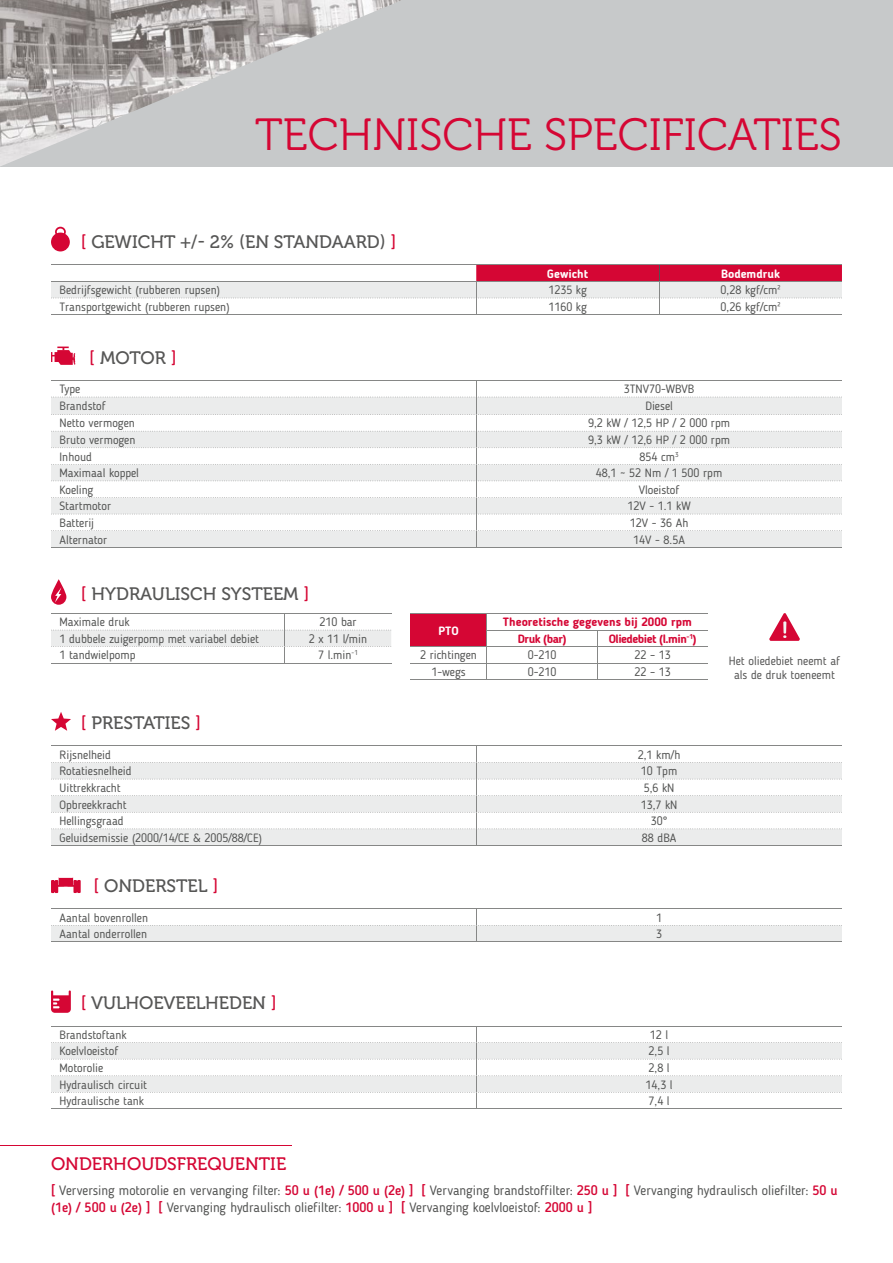
<style>
.page{position:relative;width:893px;height:1263px;background:#fff}
.page>*{position:absolute;margin:0;border:0;box-sizing:border-box;transform-origin:0 0}
.t1{font:45px "Museo 300";color:#d50634}
.t2{font:18px "Museo 500";color:#565655}
.t3{font:18px "Museo 500";color:#d50634}
.t4{font:13.5px/16.5px "Blogger Sans";color:#535453}
.t5{font:12px "Blogger Sans";color:#535453}
.t6{font:700 12px/16.6px "Blogger Sans";color:#d50634}
.t7{font:12px/14.4px "Blogger Sans";color:#565655;text-align:center}
.t8{font:700 12px "Blogger Sans";color:#fff}
.t9{font:700 12px "Blogger Sans";letter-spacing:-.04em;color:#d50634}
.s1{color:#d50634}
.s2{font-weight:500;color:#d50634}
</style>
<div class="page">
<div style="left:0;top:0;width:893px;height:167px;background:#c7c9ca"></div>
<img style="left:0;top:0;width:201px;height:125px">
<img style="left:201px;top:0;width:151px;height:83px">
<img style="left:352px;top:0;width:49px;height:21px">
<img style="left:0;top:125px;width:100px;height:41px">
<hr style="left:51px;top:264px;width:425px;height:1px;background:#868786">
<hr style="left:476px;top:264px;width:183px;height:1px;background:#868786">
<hr style="left:659px;top:264px;width:183px;height:1px;background:#868786">
<hr style="left:51px;top:314px;width:425px;height:1px;background:#868786">
<hr style="left:476px;top:314px;width:183px;height:1px;background:#868786">
<hr style="left:659px;top:314px;width:183px;height:1px;background:#868786">
<svg style="left:51px;top:265px;width:791px;height:49px"></svg>
<svg style="left:51px;top:227px;width:19px;height:24px"></svg>
<hr style="left:51px;top:380px;width:425px;height:1px;background:#868786">
<hr style="left:476px;top:380px;width:366px;height:1px;background:#868786">
<svg style="left:51px;top:381px;width:791px;height:166px"></svg>
<hr style="left:51px;top:547px;width:425px;height:1px;background:#868786">
<hr style="left:476px;top:547px;width:366px;height:1px;background:#868786">
<svg style="left:51px;top:347px;width:24px;height:18px"></svg>
<hr style="left:51px;top:908px;width:425px;height:1px;background:#868786">
<hr style="left:476px;top:908px;width:366px;height:1px;background:#868786">
<svg style="left:51px;top:909px;width:791px;height:32px"></svg>
<hr style="left:51px;top:941px;width:425px;height:1px;background:#868786">
<hr style="left:476px;top:941px;width:366px;height:1px;background:#868786">
<svg style="left:51px;top:877px;width:30px;height:16px"></svg>
<hr style="left:51px;top:745px;width:425px;height:1px;background:#868786">
<hr style="left:476px;top:745px;width:366px;height:1px;background:#868786">
<svg style="left:51px;top:746px;width:791px;height:99px"></svg>
<hr style="left:51px;top:845px;width:425px;height:1px;background:#868786">
<hr style="left:476px;top:845px;width:366px;height:1px;background:#868786">
<svg style="left:51px;top:712px;width:20px;height:19px"></svg>
<hr style="left:51px;top:613px;width:234px;height:1px;background:#868786">
<hr style="left:285px;top:613px;width:106px;height:1px;background:#868786">
<svg style="left:51px;top:614px;width:340px;height:49px"></svg>
<hr style="left:51px;top:663px;width:234px;height:1px;background:#868786">
<hr style="left:285px;top:663px;width:106px;height:1px;background:#868786">
<div style="left:410px;top:613px;width:77px;height:34px;background:#d50634"></div>
<hr style="left:410px;top:613px;width:77px;height:1px;background:#868786">
<hr style="left:487px;top:613px;width:110px;height:1px;background:#868786">
<hr style="left:597px;top:613px;width:111px;height:1px;background:#868786">
<hr style="left:486px;top:630px;width:111px;height:1px;background:#868786">
<hr style="left:597px;top:630px;width:111px;height:1px;background:#868786">
<hr style="left:410px;top:646px;width:77px;height:1px;background:#868786">
<hr style="left:487px;top:646px;width:110px;height:1px;background:#868786">
<hr style="left:597px;top:646px;width:111px;height:1px;background:#868786">
<hr style="left:410px;top:663px;width:77px;height:1px;background:#868786">
<hr style="left:487px;top:663px;width:110px;height:1px;background:#868786">
<svg style="left:486px;top:614px;width:1px;height:65px"></svg>
<hr style="left:597px;top:663px;width:111px;height:1px;background:#868786">
<svg style="left:597px;top:631px;width:1px;height:48px"></svg>
<hr style="left:410px;top:679px;width:77px;height:1px;background:#868786">
<hr style="left:487px;top:679px;width:110px;height:1px;background:#868786">
<hr style="left:597px;top:679px;width:111px;height:1px;background:#868786">
<svg style="left:769px;top:613px;width:31px;height:28px"></svg>
<svg style="left:51px;top:579px;width:15px;height:26px"></svg>
<svg style="left:51px;top:1026px;width:791px;height:83px"></svg>
<svg style="left:51px;top:990px;width:20px;height:23px"></svg>
<hr style="left:0;top:1145px;width:291px;height:1px;background:#d50634">
<h1 class="t1" style="left:255px;top:110px;width:588px">TECHNISCHE SPECIFICATIES</h1>
<h2 class="t2" style="left:81px;top:232px;width:317px"><span class="s1">[</span> GEWICHT +/- 2% (EN STANDAARD) <span class="s1">]</span></h2>
<p class="t8" style="left:547px;top:266px;width:42px">Gewicht</p>
<p class="t8" style="left:721px;top:266px;width:60px">Bodemdruk</p>
<p class="t5" style="left:60px;top:283px;width:162px">Bedrijfsgewicht (rubberen rupsen)</p>
<p class="t5" style="left:548px;top:283px;width:40px">1235 kg</p>
<p class="t5" style="left:721px;top:283px;width:61px">0,28 kgf/cm²</p>
<p class="t5" style="left:60px;top:300px;width:172px">Transportgewicht (rubberen rupsen)</p>
<p class="t5" style="left:548px;top:300px;width:40px">1160 kg</p>
<p class="t5" style="left:721px;top:300px;width:61px">0,26 kgf/cm²</p>
<h2 class="t2" style="left:89px;top:347px;width:89px"><span class="s1">[</span> MOTOR <span class="s1">]</span></h2>
<p class="t5" style="left:60px;top:382px;width:22px">Type</p>
<p class="t5" style="left:624px;top:382px;width:72px">3TNV70-WBVB</p>
<p class="t5" style="left:60px;top:399px;width:48px">Brandstof</p>
<p class="t5" style="left:645px;top:399px;width:29px">Diesel</p>
<p class="t5" style="left:60px;top:416px;width:77px">Netto vermogen</p>
<p class="t5" style="left:588px;top:416px;width:144px">9,2 kW / 12,5 HP / 2 000 rpm</p>
<p class="t5" style="left:60px;top:433px;width:78px">Bruto vermogen</p>
<p class="t5" style="left:588px;top:433px;width:144px">9,3 kW / 12,6 HP / 2 000 rpm</p>
<p class="t5" style="left:60px;top:449px;width:34px">Inhoud</p>
<p class="t5" style="left:639px;top:449px;width:41px">854 cm<sup>3</sup></p>
<p class="t5" style="left:60px;top:466px;width:81px">Maximaal koppel</p>
<p class="t5" style="left:596px;top:466px;width:128px">48,1 ~ 52 Nm / 1 500 rpm</p>
<p class="t5" style="left:60px;top:482px;width:36px">Koeling</p>
<p class="t5" style="left:639px;top:482px;width:42px">Vloeistof</p>
<p class="t5" style="left:60px;top:499px;width:53px">Startmotor</p>
<p class="t5" style="left:627px;top:499px;width:65px">12V - 1.1 kW</p>
<p class="t5" style="left:60px;top:516px;width:36px">Batterij</p>
<p class="t5" style="left:630px;top:516px;width:60px">12V - 36 Ah</p>
<p class="t5" style="left:60px;top:532px;width:49px">Alternator</p>
<p class="t5" style="left:633px;top:532px;width:53px">14V - 8.5A</p>
<h2 class="t2" style="left:81px;top:584px;width:230px"><span class="s1">[</span> HYDRAULISCH SYSTEEM <span class="s1">]</span></h2>
<p class="t5" style="left:60px;top:615px;width:72px">Maximale druk</p>
<p class="t5" style="left:319px;top:615px;width:39px">210 bar</p>
<p class="t5" style="left:60px;top:632px;width:201px">1 dubbele zuigerpomp met variabel debiet</p>
<p class="t5" style="left:309px;top:632px;width:60px">2 x 11 l/min</p>
<p class="t5" style="left:60px;top:648px;width:77px">1 tandwielpomp</p>
<p class="t5" style="left:318px;top:648px;width:41px">7 l.min<sup>-1</sup></p>
<h2 class="t2" style="left:81px;top:713px;width:122px"><span class="s1">[</span> PRESTATIES <span class="s1">]</span></h2>
<p class="t8" style="left:438px;top:623px;width:22px">PTO</p>
<p class="t6" style="left:518px;top:614px;width:176px;text-indent:-15px">Theoretische gegevens bij 2000 rpm<br>Druk (bar)</p>
<p class="t9" style="left:609px;top:631px;width:89px">Oliedebiet (l.min<sup>-1</sup>)</p>
<p class="t5" style="left:420px;top:648px;width:58px">2 richtingen</p>
<p class="t5" style="left:528px;top:648px;width:30px">0-210</p>
<p class="t5" style="left:634px;top:648px;width:38px">22 – 13</p>
<p class="t5" style="left:431px;top:665px;width:36px">1-wegs</p>
<p class="t5" style="left:528px;top:665px;width:30px">0-210</p>
<p class="t5" style="left:634px;top:665px;width:38px">22 – 13</p>
<p class="t7" style="left:729px;top:653px;width:113px">Het oliedebiet neemt af als de druk toeneemt</p>
<p class="t5" style="left:60px;top:747px;width:53px">Rijsnelheid</p>
<p class="t5" style="left:638px;top:747px;width:44px">2,1 km/h</p>
<p class="t5" style="left:60px;top:764px;width:74px">Rotatiesnelheid</p>
<p class="t5" style="left:641px;top:764px;width:38px">10 Tpm</p>
<p class="t5" style="left:60px;top:781px;width:63px">Uittrekkracht</p>
<p class="t5" style="left:644px;top:781px;width:32px">5,6 kN</p>
<p class="t5" style="left:60px;top:797px;width:69px">Opbreekkracht</p>
<p class="t5" style="left:641px;top:797px;width:38px">13,7 kN</p>
<p class="t5" style="left:60px;top:814px;width:66px">Hellingsgraad</p>
<p class="t5" style="left:651px;top:814px;width:18px">30°</p>
<p class="t5" style="left:60px;top:830px;width:204px">Geluidsemissie (2000/14/CE &amp; 2005/88/CE)</p>
<p class="t5" style="left:642px;top:830px;width:36px">88 dBA</p>
<h2 class="t2" style="left:94px;top:876px;width:126px"><span class="s1">[</span> ONDERSTEL <span class="s1">]</span></h2>
<p class="t5" style="left:60px;top:910px;width:90px">Aantal bovenrollen</p>
<p class="t5" style="left:656px;top:910px;width:7px">1</p>
<p class="t5" style="left:60px;top:927px;width:89px">Aantal onderrollen</p>
<p class="t5" style="left:656px;top:927px;width:7px">3</p>
<h2 class="t2" style="left:81px;top:993px;width:197px"><span class="s1">[</span> VULHOEVEELHEDEN <span class="s1">]</span></h2>
<p class="t5" style="left:60px;top:1027px;width:69px">Brandstoftank</p>
<p class="t5" style="left:650px;top:1027px;width:20px">12 l</p>
<p class="t5" style="left:60px;top:1044px;width:60px">Koelvloeistof</p>
<p class="t5" style="left:649px;top:1044px;width:23px">2,5 l</p>
<p class="t5" style="left:60px;top:1061px;width:45px">Motorolie</p>
<p class="t5" style="left:649px;top:1061px;width:23px">2,8 l</p>
<p class="t5" style="left:60px;top:1077px;width:89px">Hydraulisch circuit</p>
<p class="t5" style="left:646px;top:1077px;width:29px">14,3 l</p>
<p class="t5" style="left:60px;top:1094px;width:86px">Hydraulische tank</p>
<p class="t5" style="left:649px;top:1094px;width:23px">7,4 l</p>
<h2 class="t3" style="left:51px;top:1154px;width:237px">ONDERHOUDSFREQUENTIE</h2>
<p class="t4" style="left:51px;top:1182px;width:788px"><span class="s2">[</span> Verversing motorolie en vervanging filter: <span class="s2">50 u (1e) / 500 u (2e) ] [</span> Vervanging brandstoffilter: <span class="s2">250 u ] [</span> Vervanging hydraulisch oliefilter: <span class="s2">50 u (1e) / 500 u (2e) ] [</span> Vervanging hydraulisch oliefilter: <span class="s2">1000 u ] [</span> Vervanging koelvloeistof: <span class="s2">2000 u ]</span></p>
</div>
